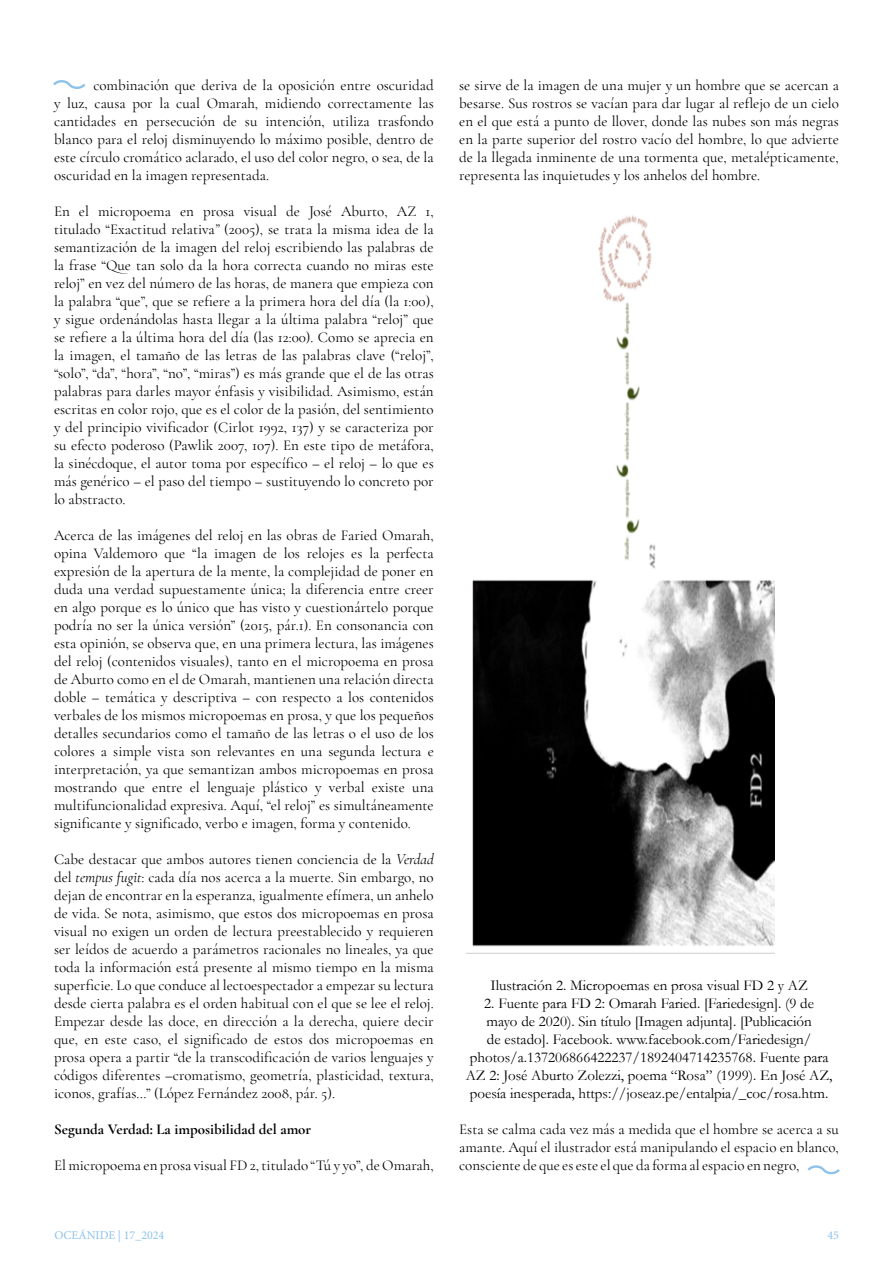
<style>
.page{position:relative;width:893px;height:1263px;background:#fff}
.page>*{position:absolute;margin:0;border:0;box-sizing:border-box;transform-origin:0 0}
.t1{font:15px/18px "Cormorant Garamond";color:#000;text-align:justify}
.t2{font:15px/18px "Garamond";color:#000;text-align:center}
.t3{font:700 15px "Cormorant Garamond";color:#000}
.t4{font:12px "Minion Pro";color:#8dc2ea}
.s1{font-style:italic}
</style>
<div class="page">
<img style="left:466px;top:215px;width:309px;height:738px">
<svg style="left:807px;top:1165px;width:33px;height:10px"></svg>
<svg style="left:53px;top:80px;width:33px;height:9px"></svg>
<p class="t1" style="left:54px;top:76px;width:381px;text-indent:39px">combinación que deriva de la oposición entre oscuridad y luz, causa por la cual Omarah, midiendo correctamente las cantidades en persecución de su intención, utiliza trasfondo blanco para el reloj disminuyendo lo máximo posible, dentro de este círculo cromático aclarado, el uso del color negro, o sea, de la oscuridad en la imagen representada.</p>
<p class="t1" style="left:54px;top:202px;width:381px">En el micropoema en prosa visual de José Aburto, AZ 1, titulado “Exactitud relativa<span class="s1">”</span> (2005), se trata la misma idea de la semantización de la imagen del reloj escribiendo las palabras de la frase “Que tan solo da la hora correcta cuando no miras este reloj” en vez del número de las horas, de manera que empieza con la palabra “que”, que se refiere a la primera hora del día (la 1:00), y sigue ordenándolas hasta llegar a la última palabra “reloj” que se refiere a la última hora del día (las 12:00). Como se aprecia en la imagen, el tamaño de las letras de las palabras clave (“reloj”, “solo”, “da”, “hora”, “no”, “miras”) es más grande que el de las otras palabras para darles mayor énfasis y visibilidad. Asimismo, están escritas en color rojo, que es el color de la pasión, del sentimiento y del principio vivificador (Cirlot 1992, 137) y se caracteriza por su efecto poderoso (Pawlik 2007, 107). En este tipo de metáfora, la sinécdoque, el autor toma por específico – el reloj – lo que es más genérico – el paso del tiempo – sustituyendo lo concreto por lo abstracto.</p>
<p class="t1" style="left:54px;top:526px;width:381px">Acerca de las imágenes del reloj en las obras de Faried Omarah, opina Valdemoro que “la imagen de los relojes es la perfecta expresión de la apertura de la mente, la complejidad de poner en duda una verdad supuestamente única; la diferencia entre creer en algo porque es lo único que has visto y cuestionártelo porque podría no ser la única versión” (2015, pár.1). En consonancia con esta opinión, se observa que, en una primera lectura, las imágenes del reloj (contenidos visuales), tanto en el micropoema en prosa de Aburto como en el de Omarah, mantienen una relación directa doble – temática y descriptiva – con respecto a los contenidos verbales de los mismos micropoemas en prosa, y que los pequeños detalles secundarios como el tamaño de las letras o el uso de los colores a simple vista son relevantes en una segunda lectura e interpretación, ya que semantizan ambos micropoemas en prosa mostrando que entre el lenguaje plástico y verbal existe una multifuncionalidad expresiva. Aquí, “el reloj” es simultáneamente significante y significado, verbo e imagen, forma y contenido.</p>
<p class="t1" style="left:54px;top:850px;width:381px">Cabe destacar que ambos autores tienen conciencia de la <span class="s1">Verdad </span>del <span class="s1">tempus fugit</span>: cada día nos acerca a la muerte. Sin embargo, no dejan de encontrar en la esperanza, igualmente efímera, un anhelo de vida. Se nota, asimismo, que estos dos micropoemas en prosa visual no exigen un orden de lectura preestablecido y requieren ser leídos de acuerdo a parámetros racionales no lineales, ya que toda la información está presente al mismo tiempo en la misma superficie. Lo que conduce al lectoespectador a empezar su lectura desde cierta palabra es el orden habitual con el que se lee el reloj.<br>Empezar desde las doce, en dirección a la derecha, quiere decir que, en este caso, el significado de estos dos micropoemas en prosa opera a partir “de la transcodificación de varios lenguajes y códigos diferentes –cromatismo, geometría, plasticidad, textura, iconos, grafías…” (López Fernández 2008, pár. 5).</p>
<p class="t3" style="left:54px;top:1120px;width:259px">Segunda Verdad: La imposibilidad del amor</p>
<p class="t1" style="left:54px;top:1156px;width:381px">El micropoema en prosa visual FD 2, titulado “Tú y yo”, de Omarah,</p>
<p class="t1" style="left:459px;top:76px;width:381px">se sirve de la imagen de una mujer y un hombre que se acercan a besarse. Sus rostros se vacían para dar lugar al reflejo de un cielo en el que está a punto de llover, donde las nubes son más negras en la parte superior del rostro vacío del hombre, lo que advierte de la llegada inminente de una tormenta que, metalépticamente, representa las inquietudes y los anhelos del hombre.</p>
<p class="t2" style="left:490px;top:976px;width:319px">Ilustración 2. Micropoemas en prosa visual FD 2 y AZ</p>
<p class="t2" style="left:466px;top:994px;width:368px">2. Fuente para FD 2: Omarah Faried. [Fariedesign]. (9 de<br>mayo de 2020). Sin título [Imagen adjunta]. [Publicación<br>de estado]. Facebook. www.facebook.com/Fariedesign/ photos/a.137206866422237/1892404714235768. Fuente para AZ 2: José Aburto Zolezzi, poema “Rosa” (1999). En José AZ, poesía inesperada, https://joseaz.pe/entalpia/_coc/rosa.htm.</p>
<p class="t1" style="left:459px;top:1120px;width:381px">Esta se calma cada vez más a medida que el hombre se acerca a su amante. Aquí el ilustrador está manipulando el espacio en blanco, consciente de que es este el que da forma al espacio en negro,</p>
<p class="t4" style="left:54px;top:1227px;width:111px">OCEÁNIDE | 17_2024</p>
<p class="t4" style="left:827px;top:1227px;width:13px">45</p>
</div>
